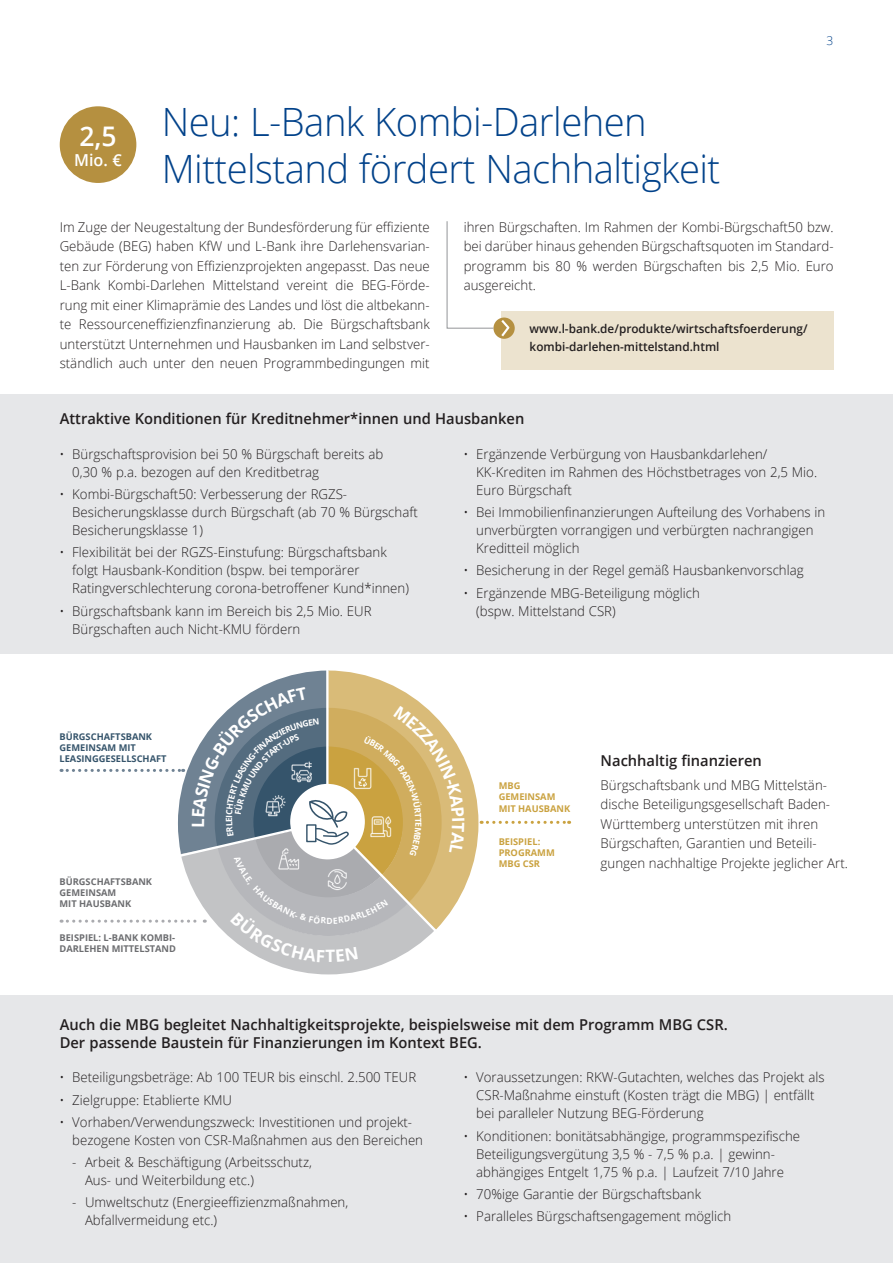
<style>
.page{position:relative;width:893px;height:1263px;background:#fff}
.page>*{position:absolute;margin:0;border:0;box-sizing:border-box;transform-origin:0 0}
.t1{font:300 39px/46.8px "Open Sans";letter-spacing:-.015em;color:#02428a}
.t2{font:600 27px "Open Sans";color:#fff}
.t3{font:600 16.5px "Open Sans";color:#fff}
.t4{font:600 15px/18px "Open Sans";color:#231f20}
.t5{font:300 13.5px/18px "Open Sans";color:#231f20}
.t6{font:600 12px/18px "Open Sans";color:#231f20}
.t7{font:300 12px "Open Sans";color:#02428a}
.t8{font:700 9.3px/11.1px "Open Sans";color:#6c6d70}
.t9{font:700 9.3px/11.1px "Open Sans";color:#35546b}
.t10{font:700 9.3px/11.1px "Open Sans";color:#caa240}
</style>
<div class="page">
<div style="left:0;top:995px;width:893px;height:268px;background:#e6e7e9"></div>
<div style="left:0;top:394px;width:893px;height:259px;background:#e6e7e9"></div>
<div style="left:502px;top:311px;width:332px;height:58px;background:#ece3cf"></div>
<svg style="left:493px;top:317px;width:22px;height:22px"></svg>
<svg style="left:446px;top:221px;width:66px;height:118px"></svg>
<div style="left:60px;top:106px;width:76px;height:77px;background:#b59040;border-radius:50%"></div>
<svg style="left:269px;top:962px;width:90px;height:13px"></svg>
<svg style="left:159px;top:653px;width:130px;height:34px"></svg>
<svg style="left:289px;top:653px;width:209px;height:318px"></svg>
<hr style="left:326px;top:664px;width:3px;height:124px;background:#fff">
<svg style="left:481px;top:821px;width:89px;height:3px"></svg>
<svg style="left:61px;top:687px;width:403px;height:275px"></svg>
<h2 class="t2" style="left:79px;top:118px;width:39px">2,5</h2>
<p class="t3" style="left:74px;top:149px;width:49px">Mio. €</p>
<h1 class="t1" style="left:162px;top:98px;width:560px">Neu: L-Bank Kombi-Darlehen<br>Mittelstand fördert Nachhaltigkeit</h1>
<p class="t7" style="left:827px;top:33px;width:8px">3</p>
<p class="t5" style="left:60px;top:217px;width:371px;line-height:19.5px;text-align:justify">Im Zuge der Neugestaltung der Bundesförderung für effiziente Gebäude (BEG) haben KfW und L-Bank ihre Darlehensvarian&shy;ten zur Förderung von Effizienzprojekten angepasst. Das neue L-Bank Kombi-Darlehen Mittelstand vereint die BEG-Förde&shy;rung mit einer Klimaprämie des Landes und löst die altbekann&shy;te Ressourceneffizienzfinanzierung ab. Die Bürgschaftsbank unterstützt Unternehmen und Hausbanken im Land selbstver&shy;ständlich auch unter den neuen Programmbedingungen mit</p>
<p class="t5" style="left:464px;top:217px;width:371px;line-height:19.5px;text-align:justify">ihren Bürgschaften. Im Rahmen der Kombi-Bürgschaft50 bzw. bei darüber hinaus gehenden Bürgschaftsquoten im Standard&shy;programm bis 80 % werden Bürgschaften bis 2,5 Mio. Euro ausgereicht.</p>
<p class="t6" style="left:530px;top:319px;width:280px">www.l-bank.de/produkte/wirtschaftsfoerderung/ kombi-darlehen-mittelstand.html</p>
<p class="t4" style="left:60px;top:409px;width:466px">Attraktive Konditionen für Kreditnehmer*innen und Hausbanken</p>
<p class="t5" style="left:72px;top:444px;width:313px;text-indent:-13px">• Bürgschaftsprovision bei 50 % Bürgschaft bereits ab<br>0,30 % p.a. bezogen auf den Kreditbetrag</p>
<p class="t5" style="left:72px;top:485px;width:347px;text-indent:-13px">• Kombi-Bürgschaft50: Verbesserung der RGZS-<br>Besicherungsklasse durch Bürgschaft (ab 70 % Bürgschaft<br>Besicherungsklasse 1)</p>
<p class="t5" style="left:72px;top:543px;width:338px;text-indent:-13px">• Flexibilität bei der RGZS-Einstufung: Bürgschaftsbank folgt Hausbank-Kondition (bspw. bei temporärer<br>Ratingverschlechterung corona-betroffener Kund*innen)</p>
<p class="t5" style="left:72px;top:601px;width:301px;text-indent:-13px">• Bürgschaftsbank kann im Bereich bis 2,5 Mio. EUR<br>Bürgschaften auch Nicht-KMU fördern</p>
<p class="t9" style="left:60px;top:731px;width:94px">BÜRGSCHAFTSBANK</p>
<p class="t9" style="left:60px;top:742px;width:109px">GEMEINSAM MIT<br>LEASINGGESELLSCHAFT</p>
<p class="t8" style="left:60px;top:876px;width:94px">BÜRGSCHAFTSBANK<br>GEMEINSAM<br>MIT HAUSBANK</p>
<p class="t8" style="left:60px;top:932px;width:118px">BEISPIEL: L-BANK KOMBI-<br>DARLEHEN MITTELSTAND</p>
<p class="t5" style="left:476px;top:444px;width:342px;text-indent:-13px">• Ergänzende Verbürgung von Hausbankdarlehen/<br>KK-Krediten im Rahmen des Höchstbetrages von 2,5 Mio.<br>Euro Bürgschaft</p>
<p class="t5" style="left:476px;top:503px;width:350px;text-indent:-13px">• Bei Immobilienfinanzierungen Aufteilung des Vorhabens in unverbürgten vorrangigen und verbürgten nachrangigen<br>Kreditteil möglich</p>
<p class="t5" style="left:463px;top:561px;width:342px">• Besicherung in der Regel gemäß Hausbankenvorschlag</p>
<p class="t5" style="left:476px;top:583px;width:225px;text-indent:-13px">• Ergänzende MBG-Beteiligung möglich (bspw. Mittelstand CSR)</p>
<p class="t10" style="left:499px;top:780px;width:73px">MBG<br>GEMEINSAM<br>MIT HAUSBANK</p>
<p class="t10" style="left:499px;top:836px;width:58px">BEISPIEL:<br>PROGRAMM<br>MBG CSR</p>
<p class="t4" style="left:601px;top:751px;width:163px">Nachhaltig finanzieren</p>
<p class="t5" style="left:601px;top:774px;width:249px;line-height:19.5px">Bürgschaftsbank und MBG Mittelstän&shy;dische Beteiligungsgesellschaft Baden-Württemberg unterstützen mit ihren Bürgschaften, Garantien und Beteili&shy;gungen nachhaltige Projekte jeglicher Art.</p>
<p class="t4" style="left:60px;top:1015px;width:670px">Auch die MBG begleitet Nachhaltigkeitsprojekte, beispielsweise mit dem Programm MBG CSR.<br>Der passende Baustein für Finanzierungen im Kontext BEG.</p>
<p class="t5" style="left:60px;top:1068px;width:358px">• Beteiligungsbeträge: Ab 100 TEUR bis einschl. 2.500 TEUR</p>
<p class="t5" style="left:60px;top:1090px;width:174px">• Zielgruppe: Etablierte KMU</p>
<p class="t5" style="left:72px;top:1112px;width:352px;text-indent:-13px">• Vorhaben/Verwendungszweck: Investitionen und projekt&shy;bezogene Kosten von CSR-Maßnahmen aus den Bereichen</p>
<p class="t5" style="left:85px;top:1153px;width:228px;text-indent:-13px">- Arbeit &amp; Beschäftigung (Arbeitsschutz,<br>Aus- und Weiterbildung etc.)</p>
<p class="t5" style="left:85px;top:1193px;width:265px;text-indent:-13px">- Umweltschutz (Energieeffizienzmaßnahmen,<br>Abfallvermeidung etc.)</p>
<p class="t5" style="left:476px;top:1068px;width:350px;text-indent:-13px">• Voraussetzungen: RKW-Gutachten, welches das Projekt als<br>CSR-Maßnahme einstuft (Kosten trägt die MBG) | entfällt bei paralleler Nutzung BEG-Förderung</p>
<p class="t5" style="left:476px;top:1126px;width:325px;text-indent:-13px">• Konditionen: bonitätsabhängige, programmspezifische<br>Beteiligungsvergütung 3,5 % - 7,5 % p.a. | gewinn&shy;abhängiges Entgelt 1,75 % p.a. | Laufzeit 7/10 Jahre</p>
<p class="t5" style="left:463px;top:1184px;width:239px">• 70%ige Garantie der Bürgschaftsbank</p>
<p class="t5" style="left:463px;top:1207px;width:269px">• Paralleles Bürgschaftsengagement möglich</p>
</div>
